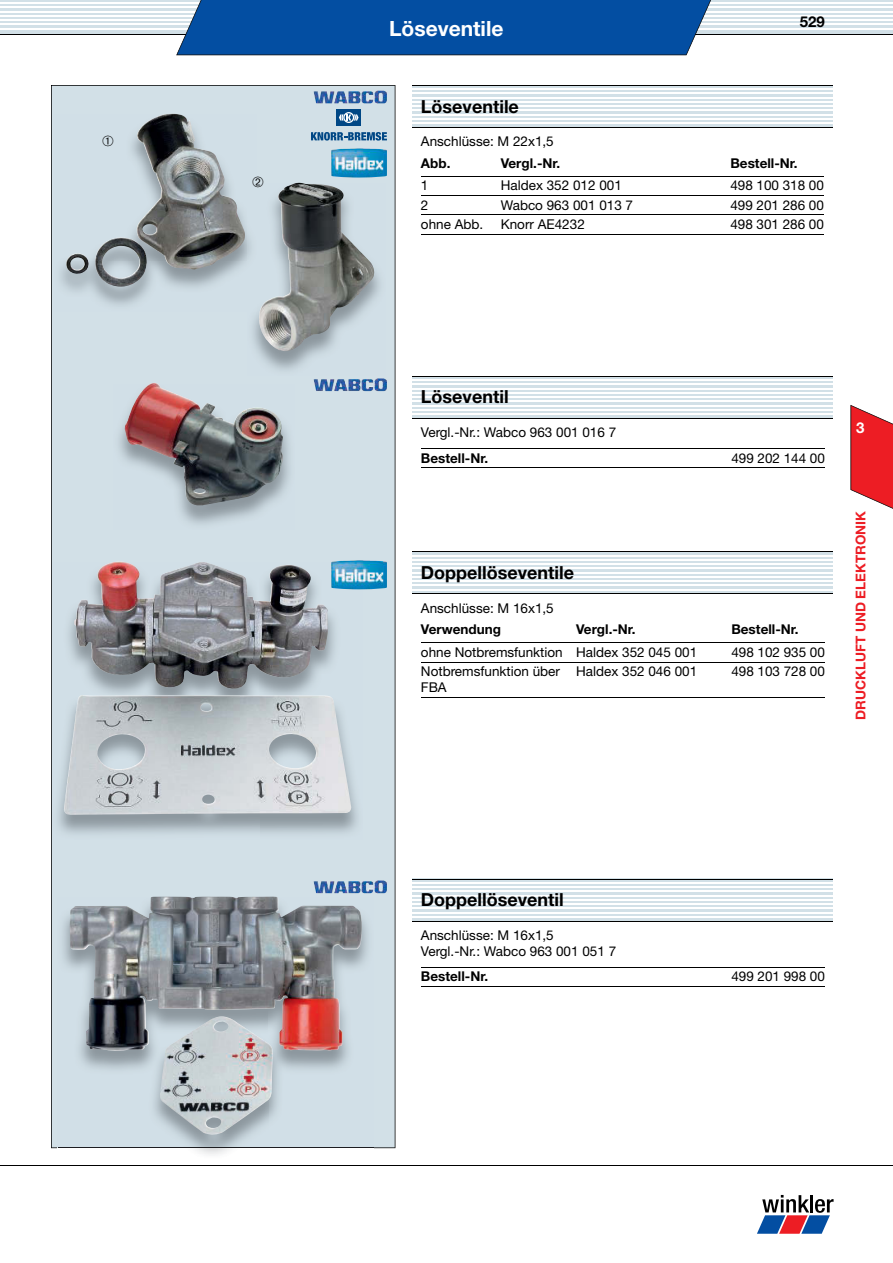
<style>
.page{position:relative;width:893px;height:1263px;background:#fff}
.page>*{position:absolute;margin:0;border:0;box-sizing:border-box;transform-origin:0 0}
.t1{font:700 21px "Helvetica Neue";color:#fff}
.t2{font:700 18px "Helvetica Neue";color:#000}
.t3{font:700 15px "Helvetica Neue";color:#000}
.t4{font:700 15px "Helvetica Neue";color:#fff}
.t5{font:13.5px/16.5px "Helvetica Neue";color:#000}
.t6{font:700 13.5px "Helvetica Neue";color:#000}
.t7{font:700 13.5px "Helvetica Neue";color:#ed1d24}
.t8{font:13.5px "Ziffern Normal";color:#000}
</style>
<div class="page">
<svg style="left:1px;top:0;width:892px;height:34px;fill:#d2e0e7"></svg>
<hr style="left:0;top:2px;width:893px;height:2px;background:#fff">
<hr style="left:0;top:7px;width:893px;height:1px;background:#fff">
<hr style="left:0;top:11px;width:893px;height:1px;background:#fff">
<hr style="left:0;top:15px;width:893px;height:1px;background:#fff">
<hr style="left:0;top:19px;width:893px;height:2px;background:#fff">
<hr style="left:0;top:24px;width:893px;height:1px;background:#fff">
<hr style="left:0;top:28px;width:893px;height:1px;background:#fff">
<hr style="left:0;top:34px;width:893px;height:1px;background:#000">
<div style="left:176px;top:0;width:535px;height:55px;background:#034ea2"></div>
<svg style="left:757px;top:1195px;width:76px;height:39px"></svg>
<hr style="left:0;top:1165px;width:893px;height:1px;background:#000">
<svg style="left:850px;top:405px;width:43px;height:104px"></svg>
<div style="left:51px;top:85px;width:344px;height:1063px;background:#d2e0e7"></div>
<svg style="left:412px;top:86px;width:421px;height:41px;fill:#d2e0e7"></svg>
<hr style="left:412px;top:89px;width:421px;height:1px;background:#fff">
<hr style="left:412px;top:93px;width:421px;height:1px;background:#fff">
<hr style="left:412px;top:97px;width:421px;height:1px;background:#fff">
<hr style="left:412px;top:101px;width:421px;height:2px;background:#fff">
<hr style="left:412px;top:106px;width:421px;height:1px;background:#fff">
<hr style="left:412px;top:110px;width:421px;height:1px;background:#fff">
<hr style="left:412px;top:114px;width:421px;height:1px;background:#fff">
<hr style="left:412px;top:118px;width:421px;height:2px;background:#fff">
<hr style="left:412px;top:123px;width:421px;height:1px;background:#fff">
<hr style="left:412px;top:85px;width:421px;height:1px;background:#000">
<hr style="left:412px;top:127px;width:421px;height:1px;background:#000">
<hr style="left:421px;top:176px;width:80px;height:1px;background:#000">
<hr style="left:501px;top:176px;width:229px;height:1px;background:#000">
<hr style="left:730px;top:176px;width:94px;height:1px;background:#000">
<hr style="left:421px;top:195px;width:80px;height:1px;background:#000">
<hr style="left:501px;top:195px;width:229px;height:1px;background:#000">
<hr style="left:730px;top:195px;width:94px;height:1px;background:#000">
<hr style="left:421px;top:214px;width:80px;height:1px;background:#000">
<hr style="left:501px;top:214px;width:229px;height:1px;background:#000">
<hr style="left:421px;top:234px;width:80px;height:1px;background:#000">
<hr style="left:501px;top:234px;width:229px;height:1px;background:#000">
<hr style="left:730px;top:214px;width:94px;height:1px;background:#000">
<hr style="left:730px;top:234px;width:94px;height:1px;background:#000">
<svg style="left:412px;top:377px;width:421px;height:41px;fill:#d2e0e7"></svg>
<hr style="left:412px;top:379px;width:421px;height:2px;background:#fff">
<hr style="left:412px;top:384px;width:421px;height:1px;background:#fff">
<hr style="left:412px;top:388px;width:421px;height:1px;background:#fff">
<hr style="left:412px;top:392px;width:421px;height:1px;background:#fff">
<hr style="left:412px;top:396px;width:421px;height:2px;background:#fff">
<hr style="left:412px;top:401px;width:421px;height:1px;background:#fff">
<hr style="left:412px;top:405px;width:421px;height:1px;background:#fff">
<hr style="left:412px;top:409px;width:421px;height:1px;background:#fff">
<hr style="left:412px;top:413px;width:421px;height:2px;background:#fff">
<hr style="left:412px;top:376px;width:421px;height:1px;background:#000">
<hr style="left:412px;top:418px;width:421px;height:1px;background:#000">
<hr style="left:421px;top:448px;width:310px;height:1px;background:#000">
<hr style="left:421px;top:467px;width:310px;height:1px;background:#000">
<hr style="left:731px;top:448px;width:94px;height:1px;background:#000">
<hr style="left:731px;top:467px;width:94px;height:1px;background:#000">
<img style="left:113px;top:384px;width:182px;height:146px">
<img style="left:125px;top:383px;width:158px;height:123px">
<img style="left:247px;top:184px;width:139px;height:191px">
<img style="left:259px;top:183px;width:115px;height:168px">
<div style="left:55px;top:115px;width:201px;height:147px;background:#d1dfe7"></div>
<img style="left:55px;top:262px;width:192px;height:49px">
<img style="left:247px;top:184px;width:9px;height:127px">
<img style="left:66px;top:114px;width:179px;height:173px">
<img style="left:313px;top:91px;width:74px;height:12px">
<img style="left:331px;top:148px;width:56px;height:30px">
<img style="left:313px;top:378px;width:74px;height:13px">
<svg style="left:412px;top:552px;width:421px;height:41px;fill:#d2e0e7"></svg>
<hr style="left:412px;top:555px;width:421px;height:1px;background:#fff">
<hr style="left:412px;top:559px;width:421px;height:1px;background:#fff">
<hr style="left:412px;top:563px;width:421px;height:2px;background:#fff">
<hr style="left:412px;top:568px;width:421px;height:1px;background:#fff">
<hr style="left:412px;top:572px;width:421px;height:1px;background:#fff">
<hr style="left:412px;top:576px;width:421px;height:1px;background:#fff">
<hr style="left:412px;top:580px;width:421px;height:2px;background:#fff">
<hr style="left:412px;top:585px;width:421px;height:1px;background:#fff">
<hr style="left:412px;top:589px;width:421px;height:1px;background:#fff">
<hr style="left:412px;top:551px;width:421px;height:1px;background:#000">
<hr style="left:412px;top:593px;width:421px;height:1px;background:#000">
<hr style="left:421px;top:643px;width:155px;height:1px;background:#000">
<hr style="left:576px;top:643px;width:155px;height:1px;background:#000">
<hr style="left:731px;top:643px;width:94px;height:1px;background:#000">
<hr style="left:421px;top:662px;width:155px;height:1px;background:#000">
<hr style="left:421px;top:697px;width:155px;height:1px;background:#000">
<hr style="left:576px;top:662px;width:155px;height:1px;background:#000">
<hr style="left:576px;top:697px;width:155px;height:1px;background:#000">
<hr style="left:731px;top:662px;width:94px;height:1px;background:#000">
<hr style="left:731px;top:697px;width:94px;height:1px;background:#000">
<svg style="left:412px;top:880px;width:421px;height:41px;fill:#d2e0e7"></svg>
<hr style="left:412px;top:882px;width:421px;height:1px;background:#fff">
<hr style="left:412px;top:886px;width:421px;height:2px;background:#fff">
<hr style="left:412px;top:891px;width:421px;height:1px;background:#fff">
<hr style="left:412px;top:895px;width:421px;height:1px;background:#fff">
<hr style="left:412px;top:899px;width:421px;height:1px;background:#fff">
<hr style="left:412px;top:903px;width:421px;height:2px;background:#fff">
<hr style="left:412px;top:908px;width:421px;height:1px;background:#fff">
<hr style="left:412px;top:912px;width:421px;height:1px;background:#fff">
<hr style="left:412px;top:916px;width:421px;height:2px;background:#fff">
<hr style="left:412px;top:879px;width:421px;height:1px;background:#000">
<hr style="left:412px;top:921px;width:421px;height:1px;background:#000">
<hr style="left:421px;top:967px;width:310px;height:1px;background:#000">
<hr style="left:421px;top:986px;width:310px;height:1px;background:#000">
<hr style="left:731px;top:967px;width:94px;height:1px;background:#000">
<hr style="left:731px;top:986px;width:94px;height:1px;background:#000">
<img style="left:58px;top:897px;width:316px;height:258px">
<hr style="left:58px;top:1148px;width:316px;height:1px;background:#000">
<hr style="left:58px;top:1147px;width:316px;height:1px;background:#1d1d21">
<img style="left:70px;top:896px;width:292px;height:239px">
<img style="left:52px;top:563px;width:311px;height:276px">
<img style="left:64px;top:561px;width:287px;height:254px">
<img style="left:331px;top:560px;width:56px;height:29px">
<img style="left:313px;top:880px;width:74px;height:13px">
<svg style="left:311px;top:132px;width:76px;height:9px"></svg>
<div style="left:337px;top:109px;width:24px;height:17px;background:#004785"></div>
<svg style="left:339px;top:112px;width:20px;height:11px"></svg>
<svg style="left:0;top:0;width:1px;height:34px"></svg>
<p class="t8" style="left:102px;top:133px;width:13px">1</p>
<p class="t8" style="left:252px;top:174px;width:13px">2</p>
<h1 class="t1" style="left:389px;top:16px;width:116px">Löseventile</h1>
<p class="t3" style="left:800px;top:12px;width:27px">529</p>
<h2 class="t2" style="left:421px;top:95px;width:99px">Löseventile</h2>
<p class="t5" style="left:421px;top:133px;width:134px">Anschlüsse: M 22x1,5</p>
<p class="t6" style="left:421px;top:155px;width:31px">Abb.</p>
<p class="t6" style="left:501px;top:155px;width:61px">Vergl.-Nr.</p>
<p class="t6" style="left:730px;top:155px;width:69px">Bestell-Nr.</p>
<p class="t5" style="left:421px;top:177px;width:9px">1</p>
<p class="t5" style="left:501px;top:177px;width:123px">Haldex 352 012 001</p>
<p class="t5" style="left:730px;top:177px;width:95px">498 100 318 00</p>
<p class="t5" style="left:421px;top:196px;width:9px">2</p>
<p class="t5" style="left:501px;top:196px;width:134px">Wabco 963 001 013 7</p>
<p class="t5" style="left:730px;top:196px;width:95px">499 201 286 00</p>
<p class="t5" style="left:421px;top:215px;width:64px">ohne Abb.</p>
<p class="t5" style="left:501px;top:215px;width:86px">Knorr AE4232</p>
<p class="t5" style="left:730px;top:215px;width:95px">498 301 286 00</p>
<h2 class="t2" style="left:421px;top:386px;width:89px">Löseventil</h2>
<p class="t5" style="left:421px;top:424px;width:197px">Vergl.-Nr.: Wabco 963 001 016 7</p>
<p class="t6" style="left:421px;top:449px;width:69px">Bestell-Nr.</p>
<p class="t5" style="left:731px;top:449px;width:95px">499 202 144 00</p>
<h2 class="t2" style="left:421px;top:561px;width:155px">Doppellöseventile</h2>
<p class="t5" style="left:421px;top:599px;width:134px">Anschlüsse: M 16x1,5</p>
<p class="t6" style="left:421px;top:621px;width:82px">Verwendung</p>
<p class="t6" style="left:576px;top:621px;width:61px">Vergl.-Nr.</p>
<p class="t6" style="left:731px;top:621px;width:69px">Bestell-Nr.</p>
<p class="t5" style="left:421px;top:643px;width:278px">ohne Notbremsfunktion Haldex 352 045 001</p>
<p class="t5" style="left:731px;top:643px;width:95px">498 102 935 00</p>
<p class="t5" style="left:421px;top:663px;width:141px">Notbremsfunktion über<br>FBA</p>
<p class="t5" style="left:576px;top:663px;width:123px">Haldex 352 046 001</p>
<p class="t5" style="left:731px;top:663px;width:95px">498 103 728 00</p>
<p class="t4" style="left:856px;top:418px;width:10px">3</p>
<p class="t7" style="left:852px;top:719px;width:210px;rotate:-90deg">DRUCKLUFT UND ELEKTRONIK</p>
<h2 class="t2" style="left:421px;top:889px;width:144px">Doppellöseventil</h2>
<p class="t5" style="left:421px;top:927px;width:197px;line-height:15.9px">Anschlüsse: M 16x1,5<br>Vergl.-Nr.: Wabco 963 001 051 7</p>
<p class="t6" style="left:421px;top:968px;width:69px">Bestell-Nr.</p>
<p class="t5" style="left:731px;top:968px;width:95px">499 201 998 00</p>
</div>
